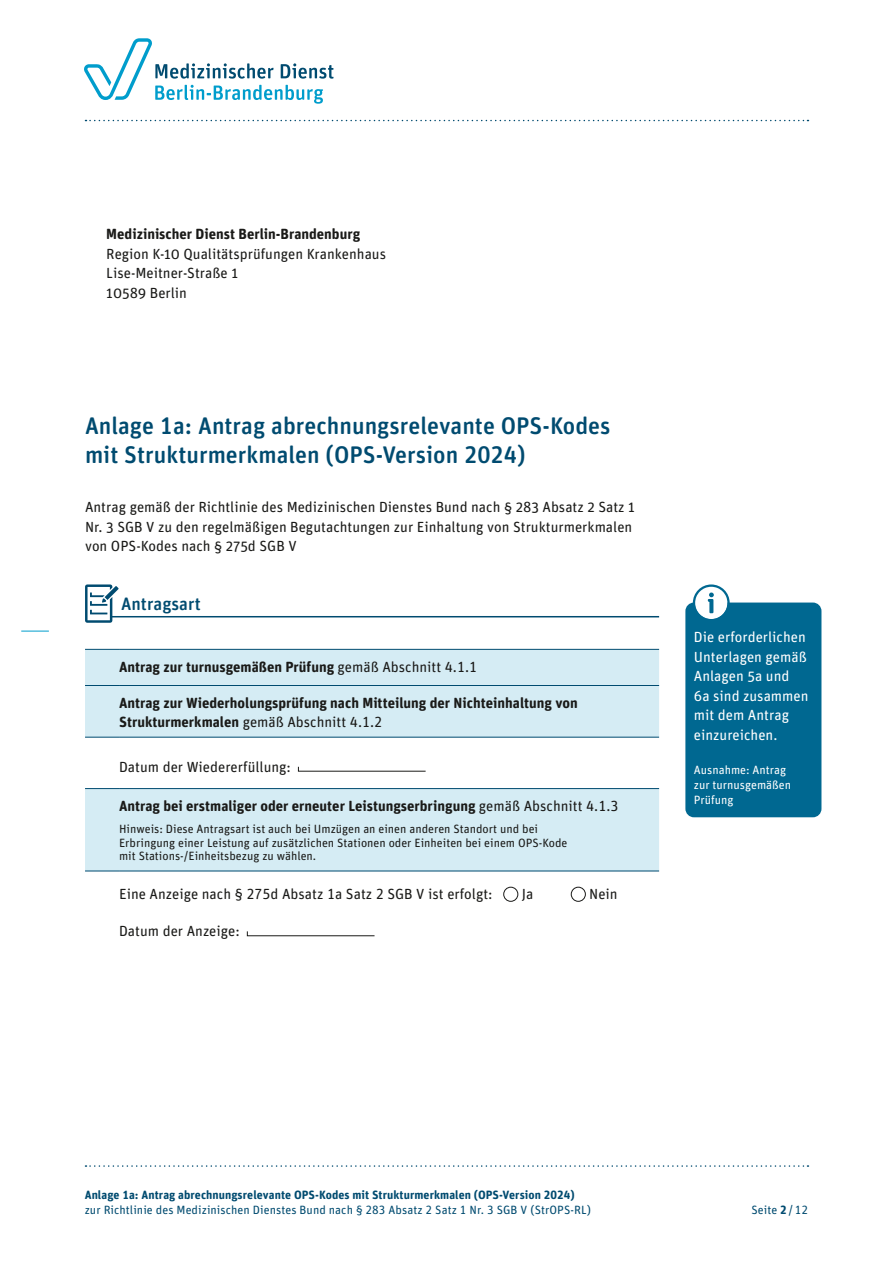
<style>
.page{position:relative;width:893px;height:1263px;background:#fff}
.page>*{position:absolute;margin:0;border:0;box-sizing:border-box;transform-origin:0 0}
.H2_Kapitelheadline{font:500 24px/28.5px "Unit Rounded OT";color:#004b70}
.H3_Zwischenheadline_ohne_Linie{font:500 18px "Unit Rounded Pro";color:#004b70}
.Fließtext_ohne_Abstand{font:14.7px/19.5px "Unit Rounded Pro";color:#1a1a18}
.Tabellentext{font:700 14.7px/18.8px "Unit Rounded Pro";color:#1a1a18}
.Tabellentext-2{font:14.7px "Unit Rounded Pro";color:#1a1a18}
.Fließtext_mit_Abstand_linksbündig{font:14.7px/19.5px "Unit Rounded Pro";color:#fff}
.Fließtext_ohne_Abstand-2{font:700 14.7px "Unit Rounded Pro";color:#1a1a18}
.Tabellentext-3{font:12px/13.5px "Unit Rounded Pro";color:#1a1a18}
.t1{font:12px "Unit Rounded Pro";letter-spacing:.005em;color:#004b70}
.t2{font:700 12px "Unit Rounded Pro";letter-spacing:.005em;color:#004b70}
.Fließtext_mit_Abstand_linksbündig-2{font:12px/15px "Unit Rounded Pro";color:#fff}
.s1{font-weight:400}
.s2{font-weight:700}
</style>
<div class="page">
<svg style="left:85px;top:1165px;width:723px;height:2px"></svg>
<svg style="left:85px;top:120px;width:723px;height:1px"></svg>
<svg style="left:21px;top:631px;width:28px;height:1px"></svg>
<div style="left:503px;top:887px;width:15px;height:15px;border:1px solid #1a1a18;border-radius:50%"></div>
<div style="left:571px;top:887px;width:15px;height:15px;border:1px solid #1a1a18;border-radius:50%"></div>
<svg style="left:85px;top:584px;width:34px;height:39px"></svg>
<hr style="left:111px;top:616px;width:548px;height:1px;background:#004b70">
<div style="left:685px;top:602px;width:136px;height:215px;background:#006891;border-radius:9px"></div>
<svg style="left:693px;top:584px;width:37px;height:35px"></svg>
<svg style="left:85px;top:650px;width:574px;height:220px;fill:#d5ecf4"></svg>
<hr style="left:85px;top:685px;width:34px;height:1px;background:#004b70">
<hr style="left:119px;top:685px;width:540px;height:1px;background:#004b70">
<hr style="left:85px;top:649px;width:34px;height:1px;background:#004b70">
<hr style="left:119px;top:649px;width:540px;height:1px;background:#004b70">
<hr style="left:85px;top:788px;width:34px;height:1px;background:#004b70">
<hr style="left:119px;top:788px;width:540px;height:1px;background:#004b70">
<hr style="left:85px;top:737px;width:34px;height:1px;background:#004b70">
<hr style="left:119px;top:737px;width:540px;height:1px;background:#004b70">
<hr style="left:85px;top:870px;width:34px;height:1px;background:#004b70">
<hr style="left:119px;top:870px;width:540px;height:1px;background:#004b70">
<svg style="left:298px;top:766px;width:128px;height:6px"></svg>
<svg style="left:247px;top:931px;width:128px;height:5px"></svg>
<svg style="left:84px;top:38px;width:250px;height:66px"></svg>
<p class="Fließtext_ohne_Abstand-2" style="left:106px;top:224px;width:255px">Medizinischer Dienst Berlin-Brandenburg</p>
<p class="Fließtext_ohne_Abstand" style="left:106px;top:243px;width:281px">Region K-10 Qualitätsprüfungen Krankenhaus</p>
<p class="Fließtext_ohne_Abstand" style="left:106px;top:263px;width:133px">Lise-Meitner-Straße 1</p>
<p class="Fließtext_ohne_Abstand" style="left:106px;top:282px;width:82px">10589 Berlin</p>
<h2 class="H2_Kapitelheadline" style="left:85px;top:411px;width:527px">Anlage 1a: Antrag abrechnungsrelevante OPS-Kodes mit Strukturmerkmalen (OPS-Version 2024)</h2>
<p class="Fließtext_ohne_Abstand" style="left:85px;top:497px;width:551px">Antrag gemäß der Richtlinie des Medizinischen Dienstes Bund nach § 283 Absatz 2 Satz 1<br>Nr. 3 SGB V zu den regelmäßigen Begutachtungen zur Einhaltung von Strukturmerkmalen von OPS-Kodes nach § 275d SGB V</p>
<h3 class="H3_Zwischenheadline_ohne_Linie" style="left:121px;top:591px;width:81px">Antragsart</h3>
<p class="Tabellentext" style="left:119px;top:656px;width:360px">Antrag zur turnusgemäßen Prüfung <span class="s1">gemäß Abschnitt 4.1.1</span></p>
<p class="Tabellentext" style="left:119px;top:692px;width:460px">Antrag zur Wiederholungsprüfung nach Mitteilung der Nichteinhaltung von<br>Strukturmerkmalen <span class="s1">gemäß Abschnitt 4.1.2</span></p>
<p class="Tabellentext-2" style="left:119px;top:756px;width:173px">Datum der Wiedererfüllung:</p>
<p class="Tabellentext" style="left:119px;top:795px;width:501px">Antrag bei erstmaliger oder erneuter Leistungserbringung <span class="s1">gemäß Abschnitt 4.1.3</span></p>
<p class="Tabellentext-3" style="left:119px;top:822px;width:450px">Hinweis: Diese Antragsart ist auch bei Umzügen an einen anderen Standort und bei<br>Erbringung einer Leistung auf zusätzlichen Stationen oder Einheiten bei einem OPS-Kode mit Stations-/Einheitsbezug zu wählen.</p>
<p class="Tabellentext-2" style="left:119px;top:883px;width:375px">Eine Anzeige nach § 275d Absatz 1a Satz 2 SGB V ist erfolgt:</p>
<p class="Tabellentext-2" style="left:522px;top:883px;width:13px">Ja</p>
<p class="Tabellentext-2" style="left:589px;top:883px;width:30px">Nein</p>
<p class="Tabellentext-2" style="left:119px;top:921px;width:122px">Datum der Anzeige:</p>
<p class="Fließtext_mit_Abstand_linksbündig" style="left:694px;top:627px;width:116px">Die erforderlichen<br>Unterlagen gemäß<br>Anlagen 5a und<br>6a sind zusammen mit dem Antrag einzureichen.</p>
<p class="Fließtext_mit_Abstand_linksbündig-2" style="left:694px;top:762px;width:99px">Ausnahme: Antrag zur turnusgemäßen<br>Prüfung</p>
<p class="t2" style="left:85px;top:1186px;width:491px">Anlage 1a: Antrag abrechnungsrelevante OPS-Kodes mit Strukturmerkmalen (OPS-Version 2024)</p>
<p class="t1" style="left:85px;top:1202px;width:508px">zur Richtlinie des Medizinischen Dienstes Bund nach § 283 Absatz 2 Satz 1 Nr. 3 SGB V (StrOPS-RL)</p>
<p class="t1" style="left:751px;top:1202px;width:58px">Seite <span class="s2">2</span>/12</p>
</div>
